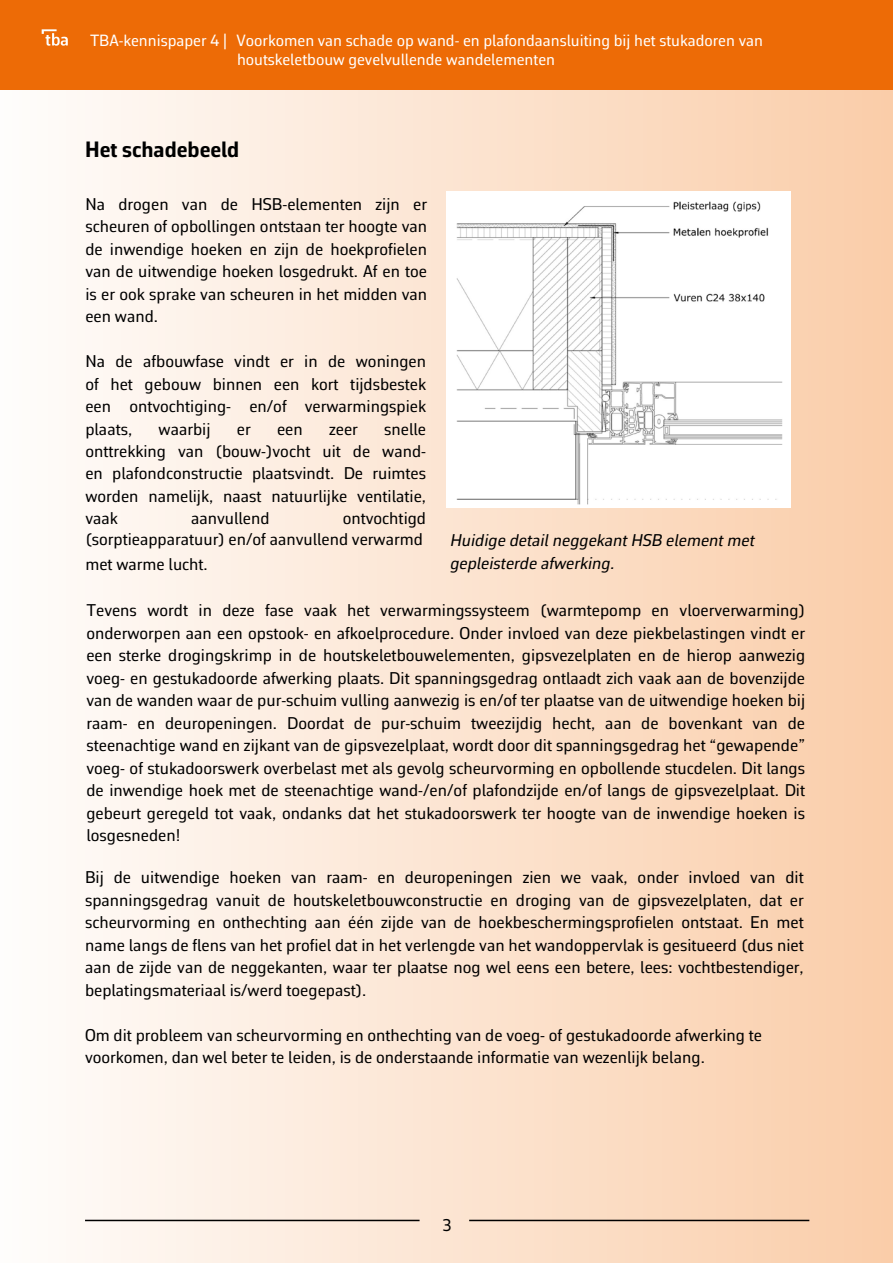
<style>
.page{position:relative;width:893px;height:1263px;background:#fff}
.page>*{position:absolute;margin:0;border:0;box-sizing:border-box;transform-origin:0 0}
.t1{font:700 22.5px "Corbeau Pro";color:#000}
.t2{font:17.25px/22.5px "Corbeau Pro";color:#000;text-align:justify}
.t3{font:italic 17.25px/22.5px "Corbeau Pro";color:#000}
.t4{font:16.5px/18.9px "Corbeau Pro";color:#fff}
</style>
<div class="page">
<div style="left:0;top:0;width:893px;height:1263px;background:linear-gradient(to right,#fefdfc,#facda9)"></div>
<div style="left:0;top:0;width:893px;height:89px;background:#ed6b06"></div>
<svg style="left:42px;top:29px;width:26px;height:17px"></svg>
<hr style="left:85px;top:1220px;width:335px;height:1px;background:#000">
<hr style="left:469px;top:1220px;width:340px;height:1px;background:#000">
<img style="left:447px;top:191px;width:343px;height:316px">
<p class="t4" style="left:237px;top:31px;width:527px;text-indent:-147px">TBA-kennispaper 4 | Voorkomen van schade op wand- en plafondaansluiting bij het stukadoren van houtskeletbouw gevelvullende wandelementen</p>
<h1 class="t1" style="left:85px;top:134px;width:156px">Het schadebeeld</h1>
<p class="t2" style="left:85px;top:192px;width:343px">Na drogen van de HSB-elementen zijn er scheuren of opbollingen ontstaan ter hoogte van de inwendige hoeken en zijn de hoekprofielen van de uitwendige hoeken losgedrukt. Af en toe is er ook sprake van scheuren in het midden van een wand.</p>
<p class="t2" style="left:85px;top:350px;width:342px">Na de afbouwfase vindt er in de woningen of het gebouw binnen een kort tijdsbestek een ontvochtiging- en/of verwarmingspiek plaats,</p>
<p class="t2" style="left:85px;top:417px;width:342px;text-indent:299px">snelle onttrekking van (bouw-)vocht uit de wand&shy;en plafondconstructie plaatsvindt. De ruimtes worden namelijk, naast natuurlijke ventilatie, vaak</p>
<p class="t2" style="left:159px;top:417px;width:53px">waarbij</p>
<p class="t2" style="left:237px;top:417px;width:15px">er</p>
<p class="t2" style="left:277px;top:417px;width:27px">een</p>
<p class="t2" style="left:329px;top:417px;width:30px">zeer</p>
<p class="t2" style="left:85px;top:508px;width:342px;line-height:21px;text-align:right">ontvochtigd<br>(sorptieapparatuur) en/of aanvullend verwarmd</p>
<p class="t2" style="left:85px;top:552px;width:124px">met warme lucht.</p>
<p class="t2" style="left:191px;top:507px;width:80px">aanvullend</p>
<p class="t3" style="left:450px;top:529px;width:306px">Huidige detail neggekant HSB element met gepleisterde afwerking.</p>
<p class="t2" style="left:86px;top:599px;width:720px">Tevens wordt in deze fase vaak het verwarmingssysteem (warmtepomp en vloerverwarming) onderworpen aan een opstook- en afkoelprocedure. Onder invloed van deze piekbelastingen vindt er een sterke drogingskrimp in de houtskeletbouwelementen, gipsvezelplaten en de hierop aanwezig voeg- en gestukadoorde afwerking plaats. Dit spanningsgedrag ontlaadt zich vaak aan de bovenzijde van de wanden waar de pur-schuim vulling aanwezig is en/of ter plaatse van de uitwendige hoeken bij raam- en deuropeningen. Doordat de pur-schuim tweezijdig hecht, aan de bovenkant van de steenachtige wand en zijkant van de gipsvezelplaat, wordt door dit spanningsgedrag het “gewapende” voeg- of stukadoorswerk overbelast met als gevolg scheurvorming en opbollende stucdelen. Dit langs de inwendige hoek met de steenachtige wand-/en/of plafondzijde en/of langs de gipsvezelplaat. Dit gebeurt geregeld tot vaak, ondanks dat het stukadoorswerk ter hoogte van de inwendige hoeken is losgesneden!</p>
<p class="t2" style="left:85px;top:866px;width:720px">Bij de uitwendige hoeken van raam- en deuropeningen zien we vaak, onder invloed van dit spanningsgedrag vanuit de houtskeletbouwconstructie en droging van de gipsvezelplaten, dat er scheurvorming en onthechting aan één zijde van de hoekbeschermingsprofielen ontstaat. En met name langs de flens van het profiel dat in het verlengde van het wandoppervlak is gesitueerd (dus niet aan de zijde van de neggekanten, waar ter plaatse nog wel eens een betere, lees: vochtbestendiger, beplatingsmateriaal is/werd toegepast).</p>
<p class="t2" style="left:85px;top:1023px;width:678px">Om dit probleem van scheurvorming en onthechting van de voeg- of gestukadoorde afwerking te voorkomen, dan wel beter te leiden, is de onderstaande informatie van wezenlijk belang.</p>
<p class="t2" style="left:442px;top:1214px;width:11px">3</p>
</div>
